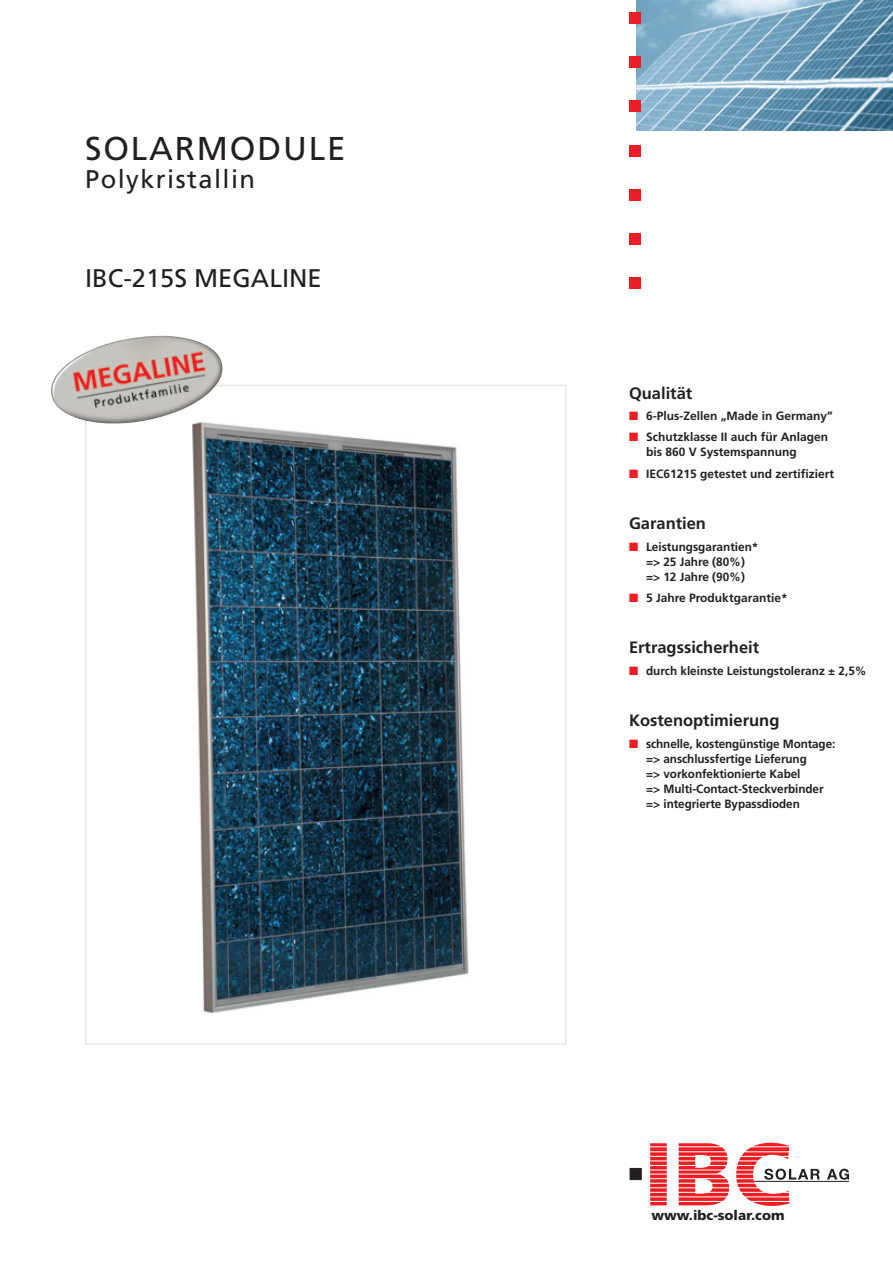
<style>
.page{position:relative;width:893px;height:1262px;background:#fff}
.page>*{position:absolute;margin:0;border:0;box-sizing:border-box;transform-origin:0 0}
.t1{font:33px "Frutiger";letter-spacing:.055em;color:#231f20}
.t2{font:25.5px "Frutiger";color:#231f20}
.t3{font:25.5px "Frutiger";letter-spacing:.055em;color:#231f20}
.t4{font:700 16.5px "Frutiger";color:#231f20}
.t5{font:900 13.5px "Frutiger";color:#231f20}
.t6{font:700 12px/15px "Frutiger";color:#231f20}
.s1{color:#ee1d23}
</style>
<div class="page">
<img style="left:192px;top:425px;width:277px;height:589px">
<img style="left:636px;top:0;width:256px;height:130px">
<div style="left:629px;top:12px;width:12px;height:11px;background:#ee1d23"></div>
<div style="left:629px;top:278px;width:12px;height:11px;background:#ee1d23"></div>
<div style="left:629px;top:56px;width:12px;height:12px;background:#ee1d23"></div>
<div style="left:629px;top:189px;width:12px;height:11px;background:#ee1d23"></div>
<div style="left:629px;top:101px;width:12px;height:11px;background:#ee1d23"></div>
<div style="left:629px;top:233px;width:12px;height:12px;background:#ee1d23"></div>
<div style="left:629px;top:145px;width:12px;height:11px;background:#ee1d23"></div>
<img style="left:51px;top:335px;width:179px;height:93px">
<svg style="left:650px;top:1146px;width:16px;height:55px"></svg>
<hr style="left:650px;top:1143px;width:16px;height:3px;background:#ee1d23">
<svg style="left:650px;top:1147px;width:16px;height:4px"></svg>
<hr style="left:650px;top:1152px;width:16px;height:3px;background:#ee1d23">
<svg style="left:650px;top:1156px;width:16px;height:4px"></svg>
<hr style="left:650px;top:1161px;width:16px;height:3px;background:#ee1d23">
<hr style="left:650px;top:1166px;width:16px;height:3px;background:#ee1d23">
<hr style="left:650px;top:1170px;width:16px;height:3px;background:#ee1d23">
<svg style="left:650px;top:1174px;width:16px;height:4px"></svg>
<hr style="left:650px;top:1179px;width:16px;height:3px;background:#ee1d23">
<svg style="left:650px;top:1183px;width:16px;height:4px"></svg>
<hr style="left:650px;top:1188px;width:16px;height:3px;background:#ee1d23">
<svg style="left:650px;top:1192px;width:16px;height:4px"></svg>
<hr style="left:650px;top:1197px;width:16px;height:3px;background:#ee1d23">
<svg style="left:650px;top:1202px;width:16px;height:3px"></svg>
<svg style="left:678px;top:1143px;width:51px;height:62px"></svg>
<hr style="left:754px;top:1180px;width:95px;height:1px;background:#231f20">
<div style="left:630px;top:1168px;width:11px;height:11px;background:#231f20"></div>
<svg style="left:736px;top:1142px;width:83px;height:64px"></svg>
<svg style="left:827px;top:1168px;width:22px;height:11px"></svg>
<h1 class="t1" style="left:85px;top:135px;width:262px">SOLARMODULE</h1>
<h2 class="t3" style="left:85px;top:169px;width:172px">Polykristallin</h2>
<h2 class="t2" style="left:85px;top:268px;width:238px">IBC-215S MEGALINE</h2>
<h3 class="t4" style="left:629px;top:386px;width:65px">Qualität</h3>
<p class="t6" style="left:629px;top:409px;width:205px"><span class="s1">■</span> 6-Plus-Zellen „Made in Germany”</p>
<p class="t6" style="left:646px;top:430px;width:183px;text-indent:-17px"><span class="s1">■</span> Schutzklasse II auch für Anlagen bis 860 V Systemspannung</p>
<p class="t6" style="left:629px;top:467px;width:207px"><span class="s1">■</span> IEC61215 getestet und zertifiziert</p>
<h3 class="t4" style="left:629px;top:517px;width:79px">Garantien</h3>
<p class="t6" style="left:629px;top:540px;width:131px;text-align:center"><span class="s1">■</span> Leistungsgarantien* =&gt; 25 Jahre (80%)<br>=&gt; 12 Jahre (90%)</p>
<p class="t6" style="left:629px;top:591px;width:160px"><span class="s1">■</span> 5 Jahre Produktgarantie*</p>
<h3 class="t4" style="left:629px;top:641px;width:132px">Ertragssicherheit</h3>
<p class="t6" style="left:629px;top:664px;width:239px"><span class="s1">■</span> durch kleinste Leistungstoleranz ± 2,5%</p>
<h3 class="t4" style="left:629px;top:713px;width:152px">Kostenoptimierung</h3>
<p class="t6" style="left:646px;top:736px;width:191px;text-indent:-17px"><span class="s1">■</span> schnelle, kostengünstige Montage: =&gt; anschlussfertige Lieferung<br>=&gt; vorkonfektionierte Kabel<br>=&gt; Multi-Contact-Steckverbinder =&gt; integrierte Bypassdioden</p>
<p class="t5" style="left:651px;top:1209px;width:135px">www.ibc-solar.com</p>
</div>
